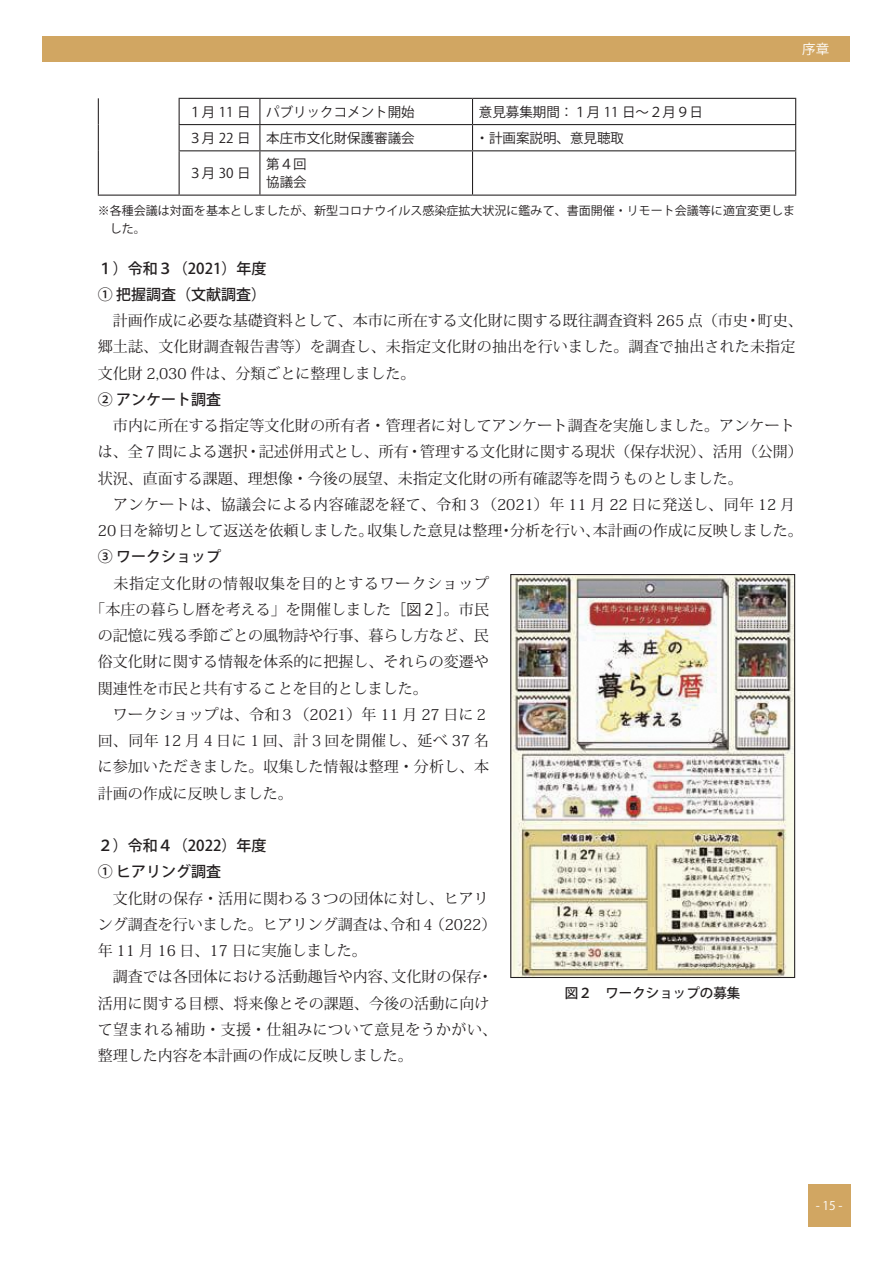
<style>
.page{position:relative;width:893px;height:1263px;background:#fff}
.page>*{position:absolute;margin:0;border:0;box-sizing:border-box;transform-origin:0 0}
.t1{font:15px/26.2px "Koz Min Pro";letter-spacing:.005em;color:#231f20}
.t2{font:500 15px/26.2px "Koz Go Pro";color:#231f20}
.t3{font:15px "Koz Min Pro";letter-spacing:.035em;color:#231f20}
.t4{font:15px "Koz Min Pro";letter-spacing:.045em;color:#231f20}
.t5{font:13.5px/18px "Koz Go Pro";color:#231f20}
.t6{font:500 13.5px "Koz Go Pro";color:#231f20}
.t7{font:13.5px "Koz Go Pro";color:#fff}
.t8{font:12px/18px "Koz Go Pro";color:#231f20}
.t9{font:12px "Koz Go Pro";color:#fff}
.s1{font-family:"Koz Go Pro"}
</style>
<div class="page">
<div style="left:808px;top:1184px;width:42px;height:43px;background:#d1a662"></div>
<div style="left:43px;top:36px;width:807px;height:26px;background:#d1a662"></div>
<hr style="left:179px;top:98px;width:81px;height:1px;background:#231f20">
<hr style="left:260px;top:98px;width:212px;height:1px;background:#231f20">
<hr style="left:472px;top:98px;width:324px;height:1px;background:#231f20">
<svg style="left:179px;top:99px;width:1px;height:51px"></svg>
<hr style="left:260px;top:124px;width:212px;height:1px;background:#231f20">
<svg style="left:259px;top:99px;width:1px;height:51px"></svg>
<hr style="left:472px;top:124px;width:324px;height:1px;background:#231f20">
<svg style="left:472px;top:99px;width:1px;height:51px"></svg>
<hr style="left:179px;top:151px;width:1px;height:44px;background:#231f20">
<hr style="left:260px;top:150px;width:212px;height:1px;background:#231f20">
<hr style="left:259px;top:151px;width:1px;height:44px;background:#231f20">
<hr style="left:472px;top:150px;width:324px;height:1px;background:#231f20">
<hr style="left:472px;top:151px;width:1px;height:44px;background:#231f20">
<hr style="left:179px;top:124px;width:81px;height:1px;background:#231f20">
<hr style="left:179px;top:150px;width:81px;height:1px;background:#231f20">
<svg style="left:98px;top:98px;width:1px;height:53px"></svg>
<svg style="left:795px;top:99px;width:1px;height:51px"></svg>
<hr style="left:98px;top:151px;width:1px;height:44px;background:#231f20">
<hr style="left:795px;top:151px;width:1px;height:44px;background:#231f20">
<hr style="left:98px;top:195px;width:81px;height:1px;background:#231f20">
<hr style="left:179px;top:195px;width:81px;height:1px;background:#231f20">
<hr style="left:260px;top:195px;width:212px;height:1px;background:#231f20">
<hr style="left:472px;top:195px;width:324px;height:1px;background:#231f20">
<img style="left:512px;top:576px;width:281px;height:400px">
<div style="left:510px;top:574px;width:285px;height:404px;border:1px solid #231f20"></div>
<p class="t7" style="left:802px;top:40px;width:28px">序章</p>
<p class="t5" style="left:188px;top:103px;width:228px">１月 11 日 パブリックコメント開始</p>
<p class="t5" style="left:479px;top:103px;width:226px">意見募集期間：１月 11 日～２月９日</p>
<p class="t5" style="left:188px;top:129px;width:228px">３月 22 日 本庄市文化財保護審議会</p>
<p class="t5" style="left:476px;top:129px;width:150px">・計画案説明、意見聴取</p>
<p class="t5" style="left:188px;top:165px;width:64px">３月 30 日</p>
<p class="t5" style="left:266px;top:156px;width:42px">第４回協議会</p>
<p class="t8" style="left:110px;top:202px;width:687px;text-indent:-12px">※各種会議は対面を基本としましたが、新型コロナウイルス感染症拡大状況に鑑みて、書面開催・リモート会議等に適宜変更しました。</p>
<p class="t2" style="left:98px;top:256px;width:170px">１）令和３（2021）年度<br>① 把握調査（文献調査）</p>
<p class="t1" style="left:98px;top:307px;width:706px">　計画作成に必要な基礎資料として、本市に所在する文化財に関する既往調査資料 265 点（市史・町史、郷土誌、文化財調査報告書等）を調査し、未指定文化財の抽出を行いました。調査で抽出された未指定文化財 2,030 件は、分類ごとに整理しました。</p>
<p class="t2" style="left:98px;top:387px;width:125px">② アンケート調査</p>
<p class="t1" style="left:98px;top:412px;width:706px">　市内に所在する指定等文化財の所有者・管理者に対してアンケート調査を実施しました。アンケートは、全７問による選択・記述併用式とし、所有・管理する文化財に関する現状（保存状況）、活用（公開）状況、直面する課題、理想像・今後の展望、未指定文化財の所有確認等を問うものとしました。<br>　アンケートは、協議会による内容確認を経て、令和３（2021）年 11 月 22 日に発送し、同年 12 月20 日を締切として返送を依頼しました。収集した意見は整理・分析を行い、本計画の作成に反映しました。</p>
<p class="t2" style="left:98px;top:544px;width:125px">③ ワークショップ</p>
<p class="t4" style="left:98px;top:572px;width:393px">　未指定文化財の情報収集を目的とするワークショップ</p>
<p class="t1" style="left:90px;top:596px;width:400px">「本庄の暮らし暦を考える」を開催しました<span class="s1">［図２］</span>。市民</p>
<p class="t1" style="left:98px;top:622px;width:393px">の記憶に残る季節ごとの風物詩や行事、暮らし方など、民</p>
<p class="t1" style="left:98px;top:648px;width:393px">俗文化財に関する情報を体系的に把握し、それらの変遷や</p>
<p class="t1" style="left:98px;top:674px;width:331px">関連性を市民と共有することを目的としました。</p>
<p class="t1" style="left:98px;top:701px;width:393px">　ワークショップは、令和３（2021）年 11 月 27 日に２</p>
<p class="t3" style="left:98px;top:730px;width:393px">回、同年 12 月４日に１回、計３回を開催し、延べ 37 名</p>
<p class="t1" style="left:98px;top:753px;width:393px">に参加いただきました。収集した情報は整理・分析し、本</p>
<p class="t1" style="left:98px;top:779px;width:196px">計画の作成に反映しました。</p>
<p class="t2" style="left:98px;top:833px;width:170px">２）令和４（2022）年度<br>① ヒアリング調査</p>
<p class="t1" style="left:98px;top:884px;width:401px">　文化財の保存・活用に関わる３つの団体に対し、ヒアリング調査を行いました。ヒアリング調査は、令和４（2022）年 11 月 16 日、17 日に実施しました。<br>　調査では各団体における活動趣旨や内容、文化財の保存・活用に関する目標、将来像とその課題、今後の活動に向けて望まれる補助・支援・仕組みについて意見をうかがい、整理した内容を本計画の作成に反映しました。</p>
<p class="t6" style="left:565px;top:985px;width:177px">図２　ワークショップの募集</p>
<p class="t9" style="left:816px;top:1198px;width:28px">- 15 -</p>
</div>
